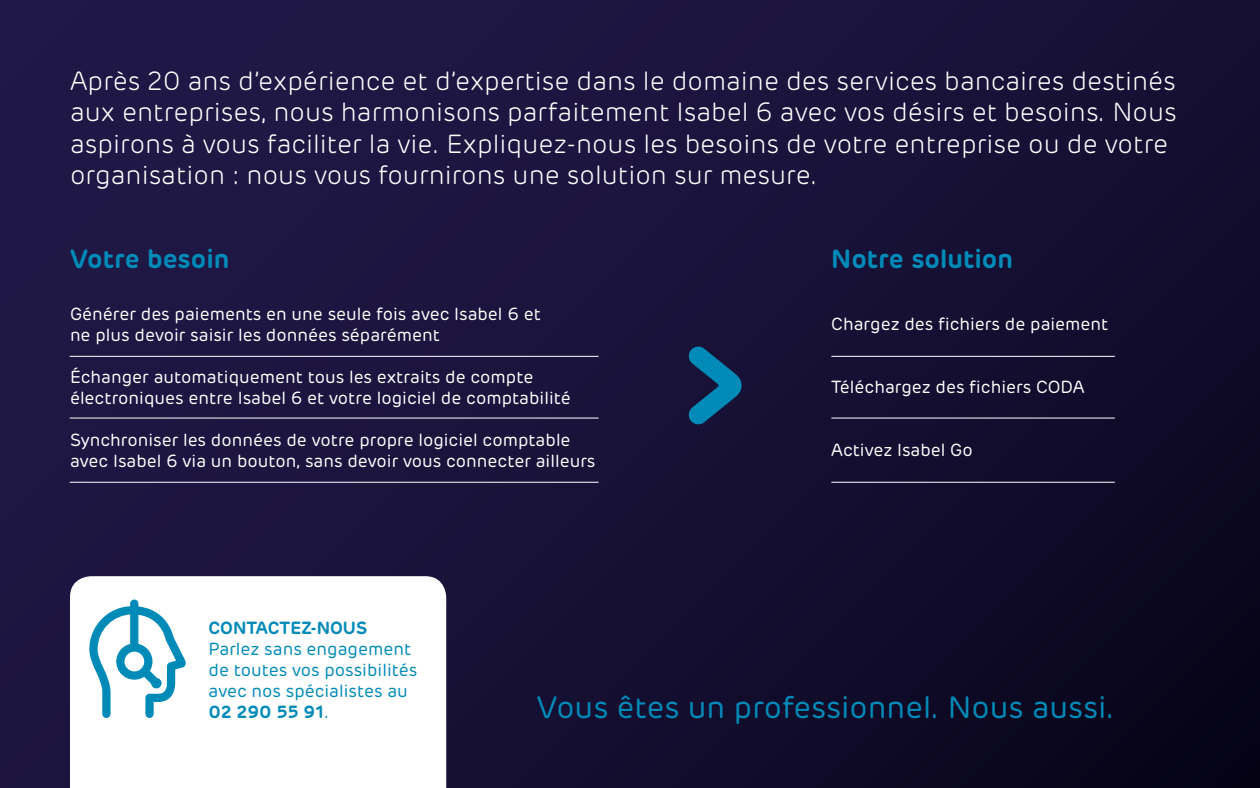
<style>
.page{position:relative;width:1260px;height:788px;background:#fff}
.page>*{position:absolute;margin:0;border:0;box-sizing:border-box;transform-origin:0 0}
.t1{font:700 122.5px "Rubrik";color:#008ab7}
.t2{font:30.8px "Rubrik";color:#008ab7}
.t3{font:300 26.25px/31.5px "Rubrik";color:#fff}
.t4{font:600 26.25px "Rubrik";color:#008ab7}
.t5{font:17.5px/21px "Rubrik";color:#fff}
.t6{font:17.5px/21px "Rubrik";color:#008ab7}
.t7{font:600 17.5px "Rubrik";color:#008ab7}
.s1{font-weight:600}
</style>
<div class="page">
<div style="left:0;top:0;width:1260px;height:788px;background:linear-gradient(to right,#211948,#0f0a27)"></div>
<svg style="left:70px;top:576px;width:376px;height:211px"></svg>
<div style="left:130px;top:599px;width:8px;height:50px;background:#008ab7;border-radius:4px"></div>
<svg style="left:89px;top:606px;width:97px;height:112px"></svg>
<hr style="left:70px;top:356px;width:528px;height:1px;background:#fff">
<hr style="left:832px;top:356px;width:283px;height:1px;background:#fff">
<hr style="left:70px;top:417px;width:528px;height:1px;background:#fff">
<hr style="left:832px;top:417px;width:283px;height:1px;background:#fff">
<hr style="left:70px;top:482px;width:528px;height:1px;background:#fff">
<hr style="left:832px;top:482px;width:283px;height:1px;background:#fff">
<p class="t3" style="left:70px;top:65px;width:1108px">Après 20 ans d’expérience et d’expertise dans le domaine des services bancaires destinés aux entreprises, nous harmonisons parfaitement Isabel 6 avec vos désirs et besoins. Nous aspirons à vous faciliter la vie. Expliquez-nous les besoins de votre entreprise ou de votre organisation : nous vous fournirons une solution sur mesure.</p>
<h3 class="t4" style="left:70px;top:242px;width:161px">Votre besoin</h3>
<h3 class="t4" style="left:831px;top:242px;width:183px">Notre solution</h3>
<p class="t5" style="left:70px;top:303px;width:473px">Générer des paiements en une seule fois avec Isabel 6 et ne plus devoir saisir les données séparément</p>
<p class="t5" style="left:70px;top:366px;width:502px">Échanger automatiquement tous les extraits de compte électroniques entre Isabel 6 et votre logiciel de comptabilité</p>
<p class="t5" style="left:70px;top:429px;width:527px">Synchroniser les données de votre propre logiciel comptable avec Isabel 6 via un bouton, sans devoir vous connecter ailleurs</p>
<h1 class="t1" style="left:676px;top:307px;width:78px">&gt;</h1>
<p class="t5" style="left:831px;top:314px;width:279px">Chargez des fichiers de paiement</p>
<p class="t5" style="left:831px;top:377px;width:255px">Téléchargez des fichiers CODA</p>
<p class="t5" style="left:831px;top:440px;width:143px">Activez Isabel Go</p>
<p class="t7" style="left:209px;top:616px;width:160px">CONTACTEZ-NOUS</p>
<p class="t6" style="left:209px;top:638px;width:210px">Parlez sans engagement de toutes vos possibilités avec nos spécialistes au<br><span class="s1">02 290 55 91</span>.</p>
<h2 class="t2" style="left:537px;top:688px;width:580px">Vous êtes un professionnel. Nous aussi.</h2>
</div>
